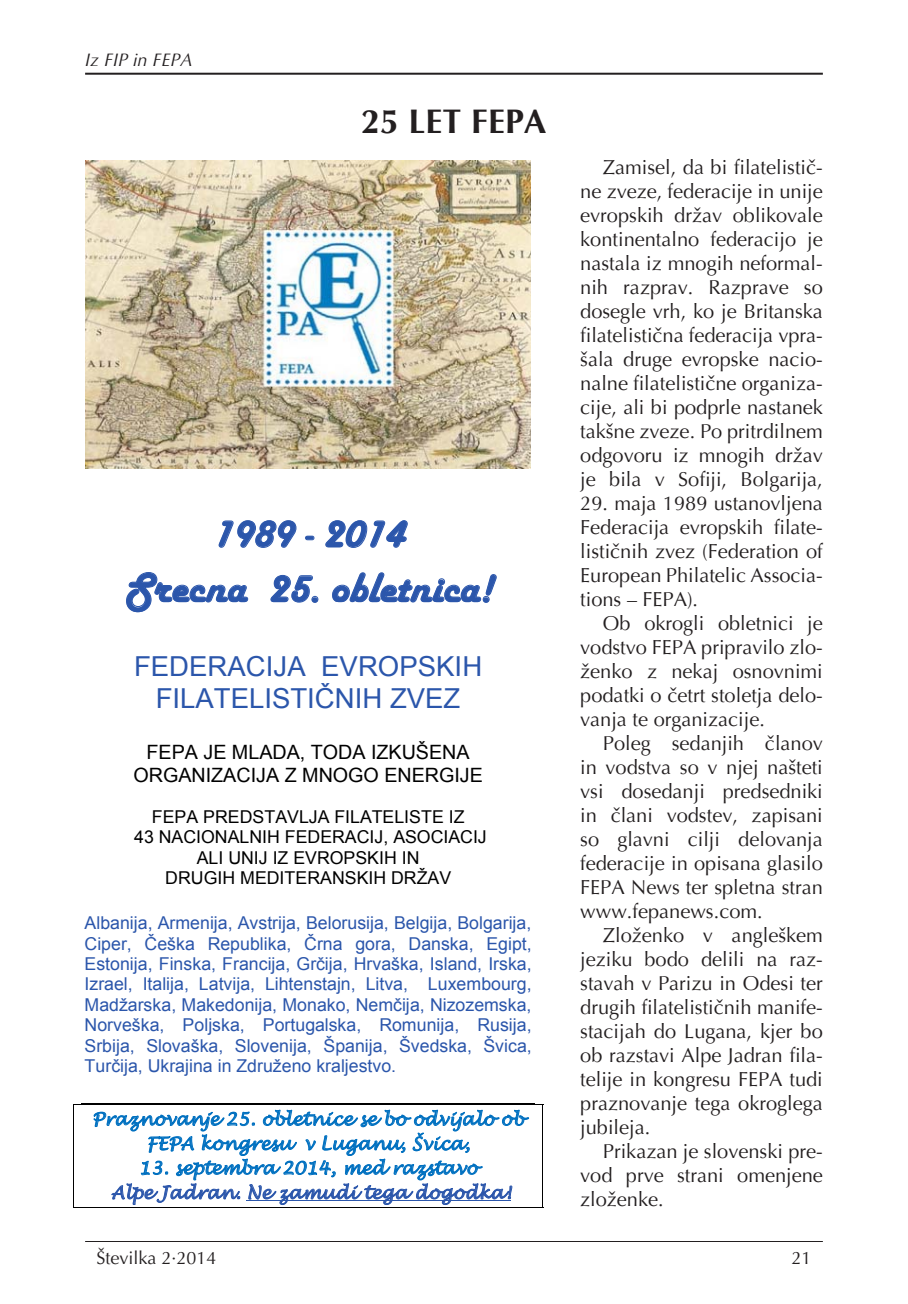
<style>
.page{position:relative;width:908px;height:1304px;background:#fff}
.page>*{position:absolute;margin:0;border:0;box-sizing:border-box;transform-origin:0 0}
.t1{font:43.4px/54.8px "Harlow Solid";color:#2b56ab;text-align:center}
.t2{font:700 34px "Optima";color:#231f20}
.t3{font:27.6px/31.6px "Arial";color:#2b56ab;text-align:center}
.t4{font:20px/24px "Optima";color:#231f20;text-align:justify}
.t5{font:19.8px/22.6px "Arial";color:#000;text-align:center}
.t6{font:18px "Optima";color:#231f20}
.t7{font:italic 18px "Optima";color:#231f20}
.t8{font:17.8px/20.4px "Arial";color:#2b56ab;text-align:justify}
.t9{font:17.8px/20.4px "Arial";color:#000;text-align:center}
.t10{font:italic 17.8px/24.4px "Lucida Handwriting";color:#0070c0;text-align:center}
.t11{font:italic 17.8px "Lucida Handwriting";color:#2b56ab}
</style>
<div class="page">
<hr style="left:85px;top:1241px;width:737px;height:1px;background:#231f20">
<hr style="left:85px;top:73px;width:737px;height:2px;background:#231f20">
<img style="left:85px;top:160px;width:445px;height:308px">
<svg style="left:218px;top:520px;width:79px;height:28px"></svg>
<svg style="left:305px;top:535px;width:10px;height:6px"></svg>
<svg style="left:325px;top:520px;width:83px;height:28px"></svg>
<svg style="left:126px;top:572px;width:122px;height:41px"></svg>
<svg style="left:270px;top:575px;width:49px;height:28px"></svg>
<svg style="left:332px;top:572px;width:165px;height:31px"></svg>
<hr style="left:82px;top:1103px;width:452px;height:1px;background:#000">
<hr style="left:73px;top:1104px;width:470px;height:1px;background:#000">
<svg style="left:94px;top:1109px;width:435px;height:96px"></svg>
<hr style="left:246px;top:1201px;width:264px;height:1px;background:#2b56ab">
<hr style="left:73px;top:1207px;width:470px;height:1px;background:#000">
<svg style="left:73px;top:1105px;width:1px;height:102px"></svg>
<svg style="left:542px;top:1105px;width:1px;height:102px"></svg>
<p class="t7" style="left:85px;top:48px;width:109px">Iz FIP in FEPA</p>
<h2 class="t2" style="left:361px;top:100px;width:187px">25 LET FEPA</h2>
<h1 class="t1" style="left:124px;top:509px;width:369px">1989 - 2014<br>Srecna 25. obletnica!</h1>
<h3 class="t3" style="left:134px;top:651px;width:349px">FEDERACIJA EVROPSKIH<br>FILATELISTIČNIH ZVEZ</h3>
<p class="t5" style="left:133px;top:741px;width:351px">FEPA JE MLADA, TODA IZKUŠENA<br>ORGANIZACIJA Z MNOGO ENERGIJE</p>
<p class="t9" style="left:134px;top:807px;width:354px">FEPA PREDSTAVLJA FILATELISTE IZ<br>43 NACIONALNIH FEDERACIJ, ASOCIACIJ<br>ALI UNIJ IZ EVROPSKIH IN<br>DRUGIH MEDITERANSKIH DRŽAV</p>
<p class="t8" style="left:85px;top:913px;width:448px">Albanija, Armenija, Avstrija, Belorusija, Belgija, Bolgarija, Ciper, Češka Republika, Črna gora, Danska, Egipt, Estonija, Finska, Francija, Grčija, Hrvaška, Island, Irska, Izrael, Italija, Latvija, Lihtenstajn, Litva, Luxembourg, Madžarska, Makedonija, Monako, Nemčija, Nizozemska, Norveška, Poljska, Portugalska, Romunija, Rusija, Srbija, Slovaška, Slovenija, Španija, Švedska, Švica, Turčija, Ukrajina in Združeno kraljestvo.</p>
<p class="t10" style="left:92px;top:1107px;width:433px">Praznovanje 25. obletnice se bo odvijalo ob<br>FEPA kongresu v Luganu, Švica,</p>
<p class="t10" style="left:139px;top:1156px;width:340px">13. septembra 2014, med razstavo</p>
<p class="t11" style="left:111px;top:1182px;width:401px">Alpe Jadran. Ne zamudi tega dogodka!</p>
<p class="t4" style="left:580px;top:156px;width:244px;text-indent:23px">Zamisel, da bi filatelistič&shy;ne zveze, federacije in unije evropskih držav oblikovale kontinentalno federacijo je nastala iz mnogih neformal&shy;nih razprav. Razprave so dosegle vrh, ko je Britanska filatelistična federacija vpra&shy;šala druge evropske nacio&shy;nalne filatelistične organiza&shy;cije, ali bi podprle nastanek takšne zveze. Po pritrdilnem odgovoru iz mnogih držav je bila v Sofiji, Bolgarija,</p>
<p class="t4" style="left:580px;top:492px;width:244px">29. maja 1989 ustanovljena Federacija evropskih filate&shy;lističnih zvez (Federation of European Philatelic Associa&shy;tions – FEPA).</p>
<p class="t4" style="left:580px;top:612px;width:244px;text-indent:23px">Ob okrogli obletnici je vodstvo FEPA pripravilo zlo&shy;ženko z nekaj osnovnimi podatki o četrt stoletja delo&shy;vanja te organizacije.</p>
<p class="t4" style="left:580px;top:732px;width:244px;text-indent:23px">Poleg sedanjih članov in vodstva so v njej našteti vsi dosedanji predsedniki in člani vodstev, zapisani so glavni cilji delovanja federacije in opisana glasilo FEPA News ter spletna stran www.fepanews.com.</p>
<p class="t4" style="left:580px;top:924px;width:244px;text-indent:23px">Zloženko v angleškem jeziku bodo delili na raz&shy;stavah v Parizu in Odesi ter drugih filatelističnih manife&shy;stacijah do Lugana, kjer bo ob razstavi Alpe Jadran fila&shy;telije in kongresu FEPA tudi praznovanje tega okroglega jubileja.</p>
<p class="t4" style="left:580px;top:1140px;width:244px;text-indent:23px">Prikazan je slovenski pre&shy;vod prve strani omenjene zloženke.</p>
<p class="t6" style="left:96px;top:1247px;width:122px">Številka 2·2014</p>
<p class="t6" style="left:791px;top:1247px;width:22px">21</p>
</div>
